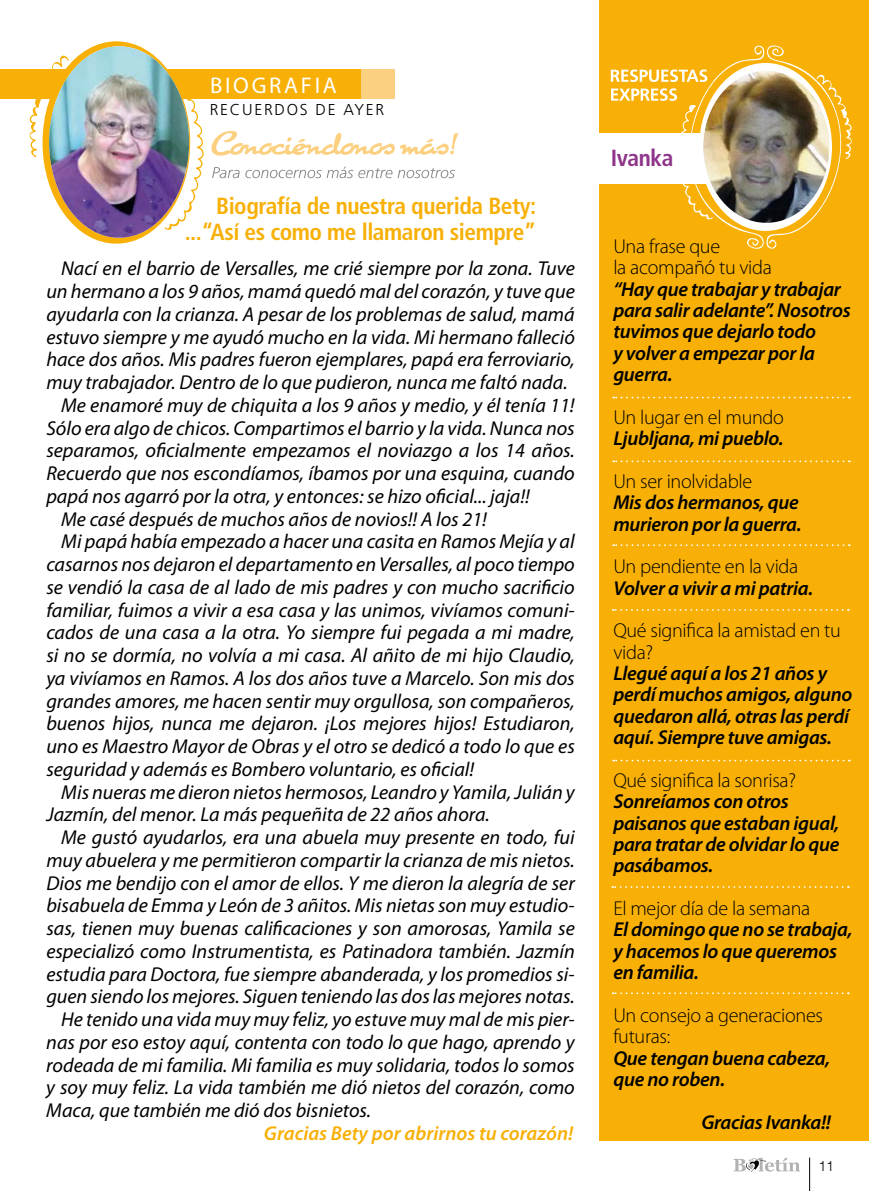
<style>
.page{position:relative;width:869px;height:1191px;background:#fff}
.page>*{position:absolute;margin:0;border:0;box-sizing:border-box;transform-origin:0 0}
.t1{font:700 condensed 23.28px/25.2px "Frutiger LT Std";letter-spacing:-.02em;color:#f8b006;text-align:right}
.t2{font:700 condensed 23.28px "Frutiger LT Std";letter-spacing:-.02em;color:#8e348a}
.t3{font:22.75px "Myriad Pro";letter-spacing:.12em;color:#fff}
.t4{font:italic 20.12px "Myriad Pro";color:#000}
.t5{font:italic 600 20.12px/21.3px "Myriad Pro";letter-spacing:-.015em;color:#000}
.t6{font:300 20.12px/21.3px "Myriad Pro";letter-spacing:-.015em;color:#000}
.t7{font:italic 600 20.12px "Myriad Pro";color:#f8b006}
.t8{font:300 15.75px "Frutiger LT Std";letter-spacing:.11em;color:#000}
.t9{font:300 14px "Helvetica";color:#000}
</style>
<div class="page">
<hr style="left:809px;top:1157px;width:1px;height:34px;background:#000">
<svg style="left:733px;top:1157px;width:66px;height:14px"></svg>
<div style="left:599px;top:0;width:269px;height:1140px;background:#f8b006"></div>
<div style="left:0;top:69px;width:361px;height:30px;background:#f8b006"></div>
<div style="left:361px;top:69px;width:33px;height:30px;background:#fcd081"></div>
<svg style="left:189px;top:89px;width:269px;height:123px"></svg>
<svg style="left:29px;top:99px;width:20px;height:60px"></svg>
<img style="left:49px;top:46px;width:140px;height:192px">
<div style="left:573px;top:134px;width:158px;height:50px;background:#fff"></div>
<svg style="left:610px;top:45px;width:242px;height:204px"></svg>
<img style="left:703px;top:71px;width:125px;height:152px">
<svg style="left:613px;top:397px;width:236px;height:1px"></svg>
<svg style="left:613px;top:460px;width:236px;height:2px"></svg>
<svg style="left:613px;top:759px;width:236px;height:2px"></svg>
<svg style="left:613px;top:544px;width:236px;height:2px"></svg>
<svg style="left:612px;top:886px;width:236px;height:2px"></svg>
<svg style="left:612px;top:992px;width:236px;height:2px"></svg>
<svg style="left:612px;top:609px;width:236px;height:2px"></svg>
<p class="t3" style="left:210px;top:71px;width:128px">BIOGRAFIA</p>
<p class="t8" style="left:210px;top:101px;width:176px">RECUERDOS DE AYER</p>
<p class="t1" style="left:185px;top:194px;width:353px">Biografía de nuestra querida Bety: ...“Así es como me llamaron siempre”</p>
<p class="t4" style="left:61px;top:258px;width:515px">Nací en el barrio de Versalles, me crié siempre por la zona. Tuve</p>
<p class="t4" style="left:46px;top:281px;width:529px">un hermano a los 9 años, mamá quedó mal del corazón, y tuve que</p>
<p class="t4" style="left:46px;top:303px;width:529px">ayudarla con la crianza. A pesar de los problemas de salud, mamá</p>
<p class="t4" style="left:46px;top:326px;width:529px">estuvo siempre y me ayudó mucho en la vida. Mi hermano falleció</p>
<p class="t4" style="left:46px;top:349px;width:529px">hace dos años. Mis padres fueron ejemplares, papá era ferroviario,</p>
<p class="t4" style="left:46px;top:371px;width:522px">muy trabajador. Dentro de lo que pudieron, nunca me faltó nada.</p>
<p class="t4" style="left:61px;top:394px;width:514px">Me enamoré muy de chiquita a los 9 años y medio, y él tenía 11!</p>
<p class="t4" style="left:46px;top:417px;width:529px">Sólo era algo de chicos. Compartimos el barrio y la vida. Nunca nos</p>
<p class="t4" style="left:46px;top:440px;width:529px">separamos, oficialmente empezamos el noviazgo a los 14 años.</p>
<p class="t4" style="left:46px;top:462px;width:529px">Recuerdo que nos escondíamos, íbamos por una esquina, cuando</p>
<p class="t4" style="left:46px;top:485px;width:485px">papá nos agarró por la otra, y entonces: se hizo oficial... jaja!!</p>
<p class="t4" style="left:61px;top:508px;width:427px">Me casé después de muchos años de novios!! A los 21!</p>
<p class="t4" style="left:61px;top:531px;width:514px">Mi papá había empezado a hacer una casita en Ramos Mejía y al</p>
<p class="t4" style="left:46px;top:553px;width:529px">casarnos nos dejaron el departamento en Versalles, al poco tiempo</p>
<p class="t4" style="left:46px;top:576px;width:529px">se vendió la casa de al lado de mis padres y con mucho sacrificio</p>
<p class="t4" style="left:46px;top:599px;width:529px">familiar, fuimos a vivir a esa casa y las unimos, vivíamos comuni-</p>
<p class="t4" style="left:46px;top:622px;width:529px">cados de una casa a la otra. Yo siempre fui pegada a mi madre,</p>
<p class="t4" style="left:46px;top:644px;width:530px">si no se dormía, no volvía a mi casa. Al añito de mi hijo Claudio,</p>
<p class="t4" style="left:46px;top:667px;width:529px">ya vivíamos en Ramos. A los dos años tuve a Marcelo. Son mis dos</p>
<p class="t4" style="left:46px;top:690px;width:529px">grandes amores, me hacen sentir muy orgullosa, son compañeros,</p>
<p class="t4" style="left:46px;top:713px;width:529px">buenos hijos, nunca me dejaron. ¡Los mejores hijos! Estudiaron,</p>
<p class="t4" style="left:46px;top:735px;width:529px">uno es Maestro Mayor de Obras y el otro se dedicó a todo lo que es</p>
<p class="t4" style="left:46px;top:758px;width:429px">seguridad y además es Bombero voluntario, es oficial!</p>
<p class="t4" style="left:61px;top:781px;width:515px">Mis nueras me dieron nietos hermosos, Leandro y Yamila, Julián y</p>
<p class="t4" style="left:46px;top:804px;width:444px">Jazmín, del menor. La más pequeñita de 22 años ahora.</p>
<p class="t4" style="left:61px;top:826px;width:515px">Me gustó ayudarlos, era una abuela muy presente en todo, fui</p>
<p class="t4" style="left:46px;top:849px;width:529px">muy abuelera y me permitieron compartir la crianza de mis nietos.</p>
<p class="t4" style="left:46px;top:872px;width:529px">Dios me bendijo con el amor de ellos. Y me dieron la alegría de ser</p>
<p class="t4" style="left:46px;top:895px;width:529px">bisabuela de Emma y León de 3 añitos. Mis nietas son muy estudio-</p>
<p class="t4" style="left:46px;top:917px;width:529px">sas, tienen muy buenas calificaciones y son amorosas, Yamila se</p>
<p class="t4" style="left:46px;top:940px;width:529px">especializó como Instrumentista, es Patinadora también. Jazmín</p>
<p class="t4" style="left:46px;top:963px;width:529px">estudia para Doctora, fue siempre abanderada, y los promedios si-</p>
<p class="t4" style="left:46px;top:986px;width:529px">guen siendo los mejores. Siguen teniendo las dos las mejores notas.</p>
<p class="t4" style="left:61px;top:1008px;width:515px">He tenido una vida muy muy feliz, yo estuve muy mal de mis pier-</p>
<p class="t4" style="left:46px;top:1031px;width:529px">nas por eso estoy aquí, contenta con todo lo que hago, aprendo y</p>
<p class="t4" style="left:46px;top:1054px;width:529px">rodeada de mi familia. Mi familia es muy solidaria, todos lo somos</p>
<p class="t4" style="left:46px;top:1076px;width:529px">y soy muy feliz. La vida también me dió nietos del corazón, como</p>
<p class="t4" style="left:46px;top:1099px;width:326px">Maca, que también me dió dos bisnietos.</p>
<p class="t7" style="left:264px;top:1122px;width:310px">Gracias Bety por abrirnos tu corazón!</p>
<p class="t2" style="left:610px;top:144px;width:64px">Ivanka</p>
<p class="t6" style="left:613px;top:235px;width:160px">Una frase que<br>la acompañó tu vida</p>
<p class="t5" style="left:613px;top:278px;width:239px">“Hay que trabajar y trabajar para salir adelante”. Nosotros tuvimos que dejarlo todo<br>y volver a empezar por la guerra.</p>
<p class="t6" style="left:613px;top:406px;width:172px">Un lugar en el mundo</p>
<p class="t5" style="left:613px;top:428px;width:172px">Ljubljana, mi pueblo.</p>
<p class="t6" style="left:613px;top:470px;width:140px">Un ser inolvidable</p>
<p class="t5" style="left:613px;top:492px;width:190px">Mis dos hermanos, que murieron por la guerra.</p>
<p class="t6" style="left:613px;top:556px;width:186px">Un pendiente en la vida</p>
<p class="t5" style="left:613px;top:577px;width:201px">Volver a vivir a mi patria.</p>
<p class="t6" style="left:613px;top:620px;width:229px">Qué significa la amistad en tu vida?</p>
<p class="t5" style="left:613px;top:663px;width:240px">Llegué aquí a los 21 años y perdí muchos amigos, alguno quedaron allá, otras las perdí aquí. Siempre tuve amigas.</p>
<p class="t6" style="left:613px;top:769px;width:184px">Qué significa la sonrisa?</p>
<p class="t5" style="left:613px;top:791px;width:227px">Sonreíamos con otros paisanos que estaban igual, para tratar de olvidar lo que pasábamos.</p>
<p class="t6" style="left:613px;top:897px;width:198px">El mejor día de la semana</p>
<p class="t5" style="left:613px;top:919px;width:240px">El domingo que no se trabaja, y hacemos lo que queremos en familia.</p>
<p class="t6" style="left:613px;top:1004px;width:211px">Un consejo a generaciones futuras:</p>
<p class="t5" style="left:613px;top:1047px;width:218px">Que tengan buena cabeza, que no roben.</p>
<p class="t5" style="left:701px;top:1111px;width:131px">Gracias Ivanka!!</p>
<p class="t9" style="left:818px;top:1157px;width:17px">11</p>
</div>
